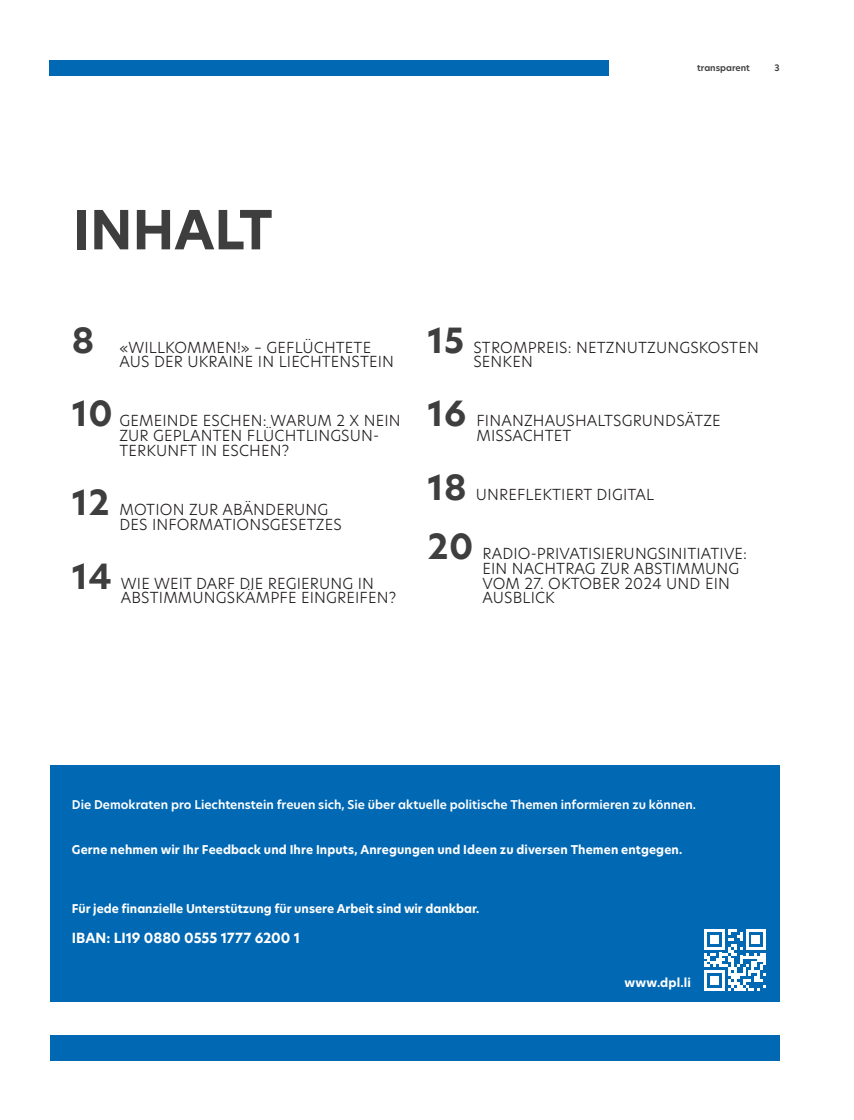
<style>
.page{position:relative;width:854px;height:1120px;background:#fff}
.page>*{position:absolute;margin:0;border:0;box-sizing:border-box;transform-origin:0 0}
.t1{font:700 52.88px "New Hero";color:#3e3e3f}
.t2{font:700 34px "New Hero";letter-spacing:.01em;color:#3e3e3f}
.t3{font:300 15px/14.8px "New Hero";letter-spacing:.01em;color:#231f20}
.t4{font:700 13.75px "New Hero";letter-spacing:-.005em;color:#fff}
.t5{font:700 11.88px "New Hero";letter-spacing:.005em;color:#fff}
.t6{font:600 11.88px "New Hero";color:#fff}
.t7{font:600 8.75px "New Hero";color:#3e3e3f}
</style>
<div class="page">
<div style="left:50px;top:60px;width:559px;height:15px;background:#0168b3"></div>
<div style="left:50px;top:1035px;width:730px;height:25px;background:#0168b3"></div>
<div style="left:50px;top:766px;width:730px;height:236px;background:#0168b3"></div>
<svg style="left:704px;top:929px;width:62px;height:62px"></svg>
<p class="t7" style="left:697px;top:62px;width:54px">transparent</p>
<p class="t7" style="left:774px;top:62px;width:7px">3</p>
<h1 class="t1" style="left:73px;top:194px;width:201px">INHALT</h1>
<h2 class="t2" style="left:72px;top:317px;width:24px">8</h2>
<p class="t3" style="left:119px;top:339px;width:276px">«WILLKOMMEN!» – GEFLÜCHTETE<br>AUS DER UKRAINE IN LIECHTENSTEIN</p>
<h2 class="t2" style="left:72px;top:391px;width:42px">10</h2>
<p class="t3" style="left:119px;top:413px;width:283px">GEMEINDE ESCHEN: WARUM 2 X NEIN<br>ZUR GEPLANTEN FLÜCHTLINGSUN-<br>TERKUNFT IN ESCHEN?</p>
<h2 class="t2" style="left:72px;top:479px;width:39px">12</h2>
<p class="t3" style="left:119px;top:502px;width:224px">MOTION ZUR ABÄNDERUNG<br>DES INFORMATIONSGESETZES</p>
<h2 class="t2" style="left:72px;top:553px;width:41px">14</h2>
<p class="t3" style="left:121px;top:575px;width:277px">WIE WEIT DARF DIE REGIERUNG IN<br>ABSTIMMUNGSKÄMPFE EINGREIFEN?</p>
<h2 class="t2" style="left:428px;top:317px;width:38px">15</h2>
<p class="t3" style="left:473px;top:339px;width:287px">STROMPREIS: NETZNUTZUNGSKOSTEN<br>SENKEN</p>
<h2 class="t2" style="left:428px;top:391px;width:40px">16</h2>
<p class="t3" style="left:476px;top:413px;width:246px">FINANZHAUSHALTSGRUNDSÄTZE<br>MISSACHTET</p>
<h2 class="t2" style="left:428px;top:464px;width:40px">18</h2>
<p class="t3" style="left:476px;top:487px;width:180px">UNREFLEKTIERT DIGITAL</p>
<h2 class="t2" style="left:428px;top:523px;width:47px">20</h2>
<p class="t3" style="left:482px;top:546px;width:266px">RADIO-PRIVATISIERUNGSINITIATIVE:<br>EIN NACHTRAG ZUR ABSTIMMUNG<br>VOM 27. OKTOBER 2024 UND EIN<br>AUSBLICK</p>
<p class="t6" style="left:72px;top:797px;width:626px">Die Demokraten pro Liechtenstein freuen sich, Sie über aktuelle politische Themen informieren zu können.</p>
<p class="t5" style="left:72px;top:842px;width:612px">Gerne nehmen wir Ihr Feedback und Ihre Inputs, Anregungen und Ideen zu diversen Themen entgegen.</p>
<p class="t5" style="left:72px;top:901px;width:409px">Für jede finanzielle Unterstützung für unsere Arbeit sind wir dankbar.</p>
<p class="t4" style="left:72px;top:928px;width:230px">IBAN: LI19 0880 0555 1777 6200 1</p>
<p class="t5" style="left:624px;top:974px;width:68px">www.dpl.li</p>
</div>
